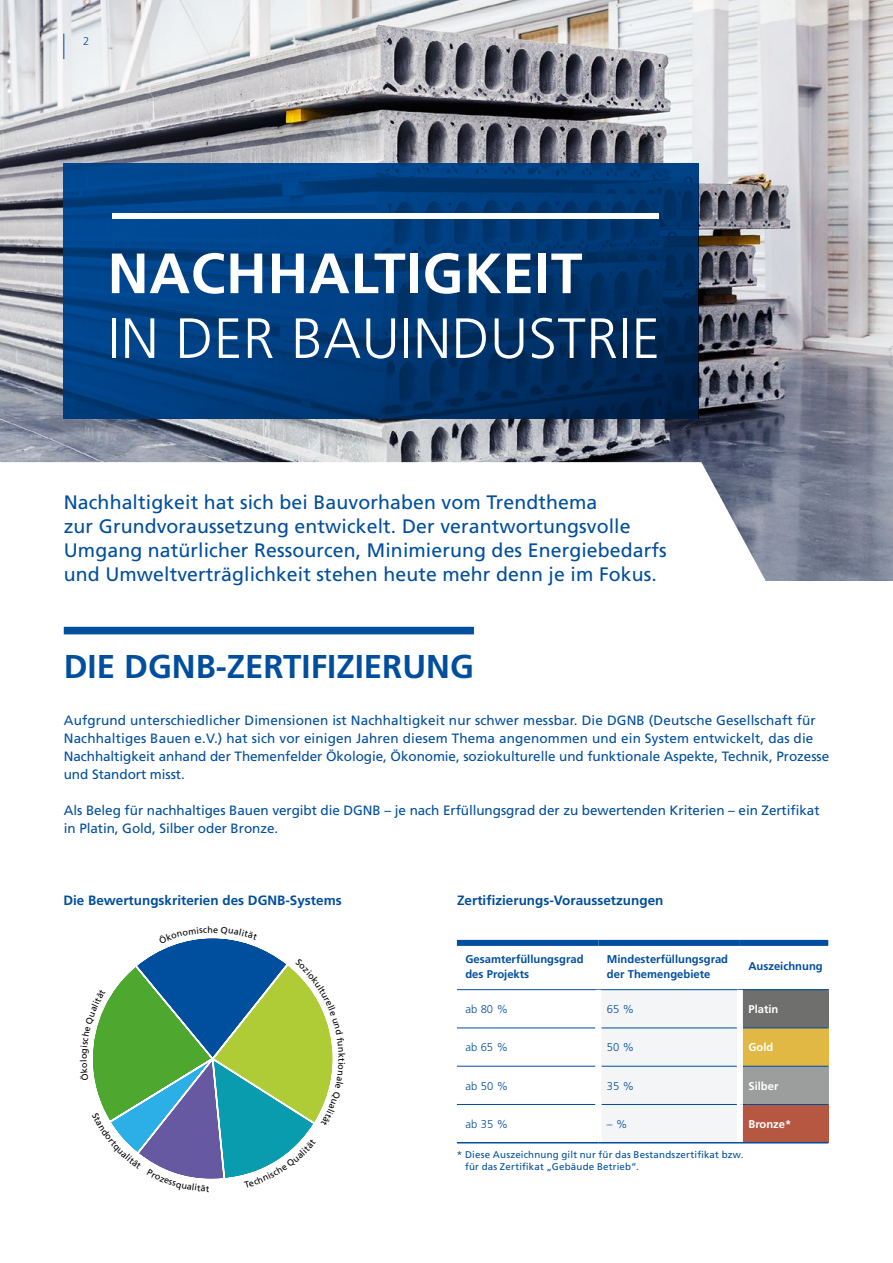
<style>
.page{position:relative;width:893px;height:1263px;background:#fff}
.page>*{position:absolute;margin:0;border:0;box-sizing:border-box;transform-origin:0 0}
.t1{font:300 56.7px "Frutiger LT Std";letter-spacing:.01em;color:#fff}
.t2{font:700 56.7px "Frutiger LT Std";letter-spacing:.01em;color:#fff}
.t3{font:700 33px "Frutiger LT Std";color:#004e9e}
.t4{font:19.5px/24px "Frutiger LT Std";letter-spacing:.005em;color:#004e9e}
.t5{font:13.5px/18px "Frutiger LT Std";letter-spacing:-.005em;color:#004e9e}
.t6{font:700 13.5px "Frutiger LT Std";color:#004e9e}
.t7{font:700 11.25px/15px "Frutiger LT Std";color:#004e9e}
.t8{font:300 11.25px "Frutiger LT Std";color:#004e9e}
.t9{font:700 11.25px "Frutiger LT Std";color:#fff}
.t10{font:9.75px/12px "Frutiger LT Std";letter-spacing:.02em;color:#004e9e}
</style>
<div class="page">
<img style="left:0;top:0;width:893px;height:581px">
<svg style="left:0;top:462px;width:775px;height:119px"></svg>
<svg style="left:64px;top:163px;width:634px;height:255px;background:#003976"></svg>
<div style="left:112px;top:213px;width:547px;height:6px;background:#fff"></div>
<div style="left:64px;top:627px;width:410px;height:7px;background:#004e9e"></div>
<svg style="left:63px;top:34px;width:1px;height:25px"></svg>
<div style="left:601px;top:990px;width:136px;height:152px;background:#f3f5f6"></div>
<div style="left:740px;top:990px;width:88px;height:38px;background:#6f6f6e"></div>
<div style="left:740px;top:1028px;width:88px;height:38px;background:#e1b844"></div>
<div style="left:740px;top:1066px;width:88px;height:38px;background:#9c9d9d"></div>
<div style="left:740px;top:1104px;width:88px;height:39px;background:#b65741"></div>
<div style="left:457px;top:940px;width:141px;height:6px;background:#004e9e"></div>
<div style="left:598px;top:940px;width:142px;height:6px;background:#004e9e"></div>
<div style="left:740px;top:940px;width:88px;height:6px;background:#004e9e"></div>
<hr style="left:457px;top:989px;width:141px;height:1px;background:#004e9e">
<hr style="left:598px;top:989px;width:142px;height:1px;background:#004e9e">
<hr style="left:740px;top:989px;width:88px;height:1px;background:#004e9e">
<hr style="left:457px;top:1028px;width:138px;height:1px;background:#004e9e">
<hr style="left:601px;top:1028px;width:136px;height:1px;background:#004e9e">
<hr style="left:743px;top:1028px;width:85px;height:1px;background:#004e9e">
<hr style="left:457px;top:1066px;width:138px;height:1px;background:#004e9e">
<hr style="left:601px;top:1066px;width:136px;height:1px;background:#004e9e">
<hr style="left:743px;top:1066px;width:85px;height:1px;background:#004e9e">
<hr style="left:457px;top:1104px;width:138px;height:1px;background:#004e9e">
<hr style="left:601px;top:1104px;width:136px;height:1px;background:#004e9e">
<hr style="left:743px;top:1104px;width:85px;height:1px;background:#004e9e">
<div style="left:737px;top:990px;width:6px;height:38px;background:#fff"></div>
<div style="left:737px;top:1028px;width:6px;height:38px;background:#fff"></div>
<div style="left:737px;top:1066px;width:6px;height:38px;background:#fff"></div>
<div style="left:737px;top:1104px;width:6px;height:38px;background:#fff"></div>
<hr style="left:457px;top:1142px;width:141px;height:1px;background:#004e9e">
<hr style="left:598px;top:1142px;width:142px;height:1px;background:#004e9e">
<hr style="left:740px;top:1142px;width:88px;height:1px;background:#004e9e">
<svg style="left:93px;top:938px;width:240px;height:241px"></svg>
<p class="t8" style="left:83px;top:34px;width:8px">2</p>
<h1 class="t2" style="left:108px;top:240px;width:476px">NACHHALTIGKEIT</h1>
<h1 class="t1" style="left:108px;top:306px;width:554px">IN DER BAUINDUSTRIE</h1>
<p class="t4" style="left:64px;top:490px;width:604px">Nachhaltigkeit hat sich bei Bauvorhaben vom Trendthema<br>zur Grundvoraussetzung entwickelt. Der verantwortungsvolle Umgang natürlicher Ressourcen, Minimierung des Energiebedarfs und Umweltverträglichkeit stehen heute mehr denn je im Fokus.</p>
<h2 class="t3" style="left:64px;top:647px;width:412px">DIE DGNB-ZERTIFIZIERUNG</h2>
<p class="t5" style="left:64px;top:711px;width:767px">Aufgrund unterschiedlicher Dimensionen ist Nachhaltigkeit nur schwer messbar. Die DGNB (Deutsche Gesellschaft für Nachhaltiges Bauen e.V.) hat sich vor einigen Jahren diesem Thema angenommen und ein System entwickelt, das die Nachhaltigkeit anhand der Themenfelder Ökologie, Ökonomie, soziokulturelle und funktionale Aspekte, Technik, Prozesse und Standort misst.</p>
<p class="t5" style="left:64px;top:801px;width:757px">Als Beleg für nachhaltiges Bauen vergibt die DGNB – je nach Erfüllungsgrad der zu bewertenden Kriterien – ein Zertifikat in Platin, Gold, Silber oder Bronze.</p>
<p class="t6" style="left:63px;top:892px;width:280px">Die Bewertungskriterien des DGNB-Systems</p>
<p class="t6" style="left:457px;top:892px;width:208px">Zertifizierungs-Voraussetzungen</p>
<p class="t7" style="left:465px;top:952px;width:120px">Gesamterfüllungsgrad des Projekts</p>
<p class="t7" style="left:607px;top:952px;width:123px">Mindesterfüllungsgrad der Themengebiete</p>
<p class="t7" style="left:748px;top:959px;width:76px">Auszeichnung</p>
<p class="t8" style="left:465px;top:1003px;width:44px">ab 80 %</p>
<p class="t8" style="left:607px;top:1003px;width:29px">65 %</p>
<p class="t9" style="left:748px;top:1002px;width:32px">Platin</p>
<p class="t8" style="left:465px;top:1041px;width:44px">ab 65 %</p>
<p class="t8" style="left:607px;top:1041px;width:29px">50 %</p>
<p class="t9" style="left:748px;top:1041px;width:26px">Gold</p>
<p class="t8" style="left:465px;top:1079px;width:44px">ab 50 %</p>
<p class="t8" style="left:607px;top:1079px;width:29px">35 %</p>
<p class="t9" style="left:748px;top:1079px;width:32px">Silber</p>
<p class="t8" style="left:465px;top:1117px;width:44px">ab 35 %</p>
<p class="t8" style="left:607px;top:1117px;width:22px">– %</p>
<p class="t9" style="left:748px;top:1117px;width:44px">Bronze*</p>
<p class="t10" style="left:465px;top:1149px;width:280px;text-indent:-8px">* Diese Auszeichnung gilt nur für das Bestandszertifikat bzw. für das Zertifikat „Gebäude Betrieb“.</p>
</div>
